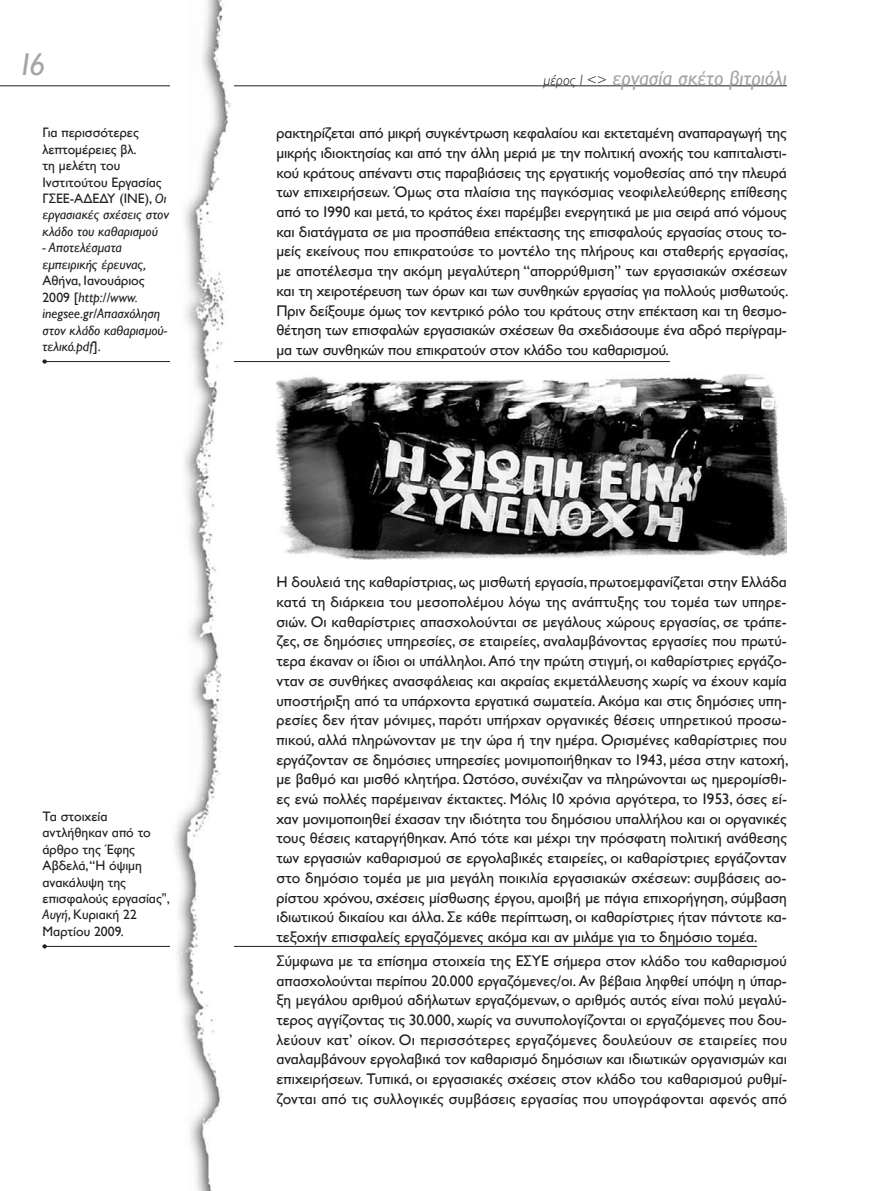
<style>
.page{position:relative;width:872px;height:1191px;background:#fff}
.page>*{position:absolute;margin:0;border:0;box-sizing:border-box;transform-origin:0 0}
.t1{font:italic 31.5px "Gill Sans Hel";color:#a5a5a5}
.t2{font:italic 21px "Gill Sans Hel";color:#a5a5a5}
.t3{font:15.45px/19.6px "Gill Sans Hel";color:#1f1f1f;text-align:justify}
.t4{font:13.65px/16.5px "Gill Sans Hel";color:#1f1f1f}
.t5{font:italic 13.65px/16.5px "Gill Sans Hel";color:#1f1f1f}
.s1{font-style:italic}
.s2{font-style:normal}
.s3{font-weight:300;font-size:15px;color:#1f1f1f}
</style>
<div class="page">
<hr style="left:0;top:86px;width:787px;height:1px;background:#1f1f1f">
<hr style="left:43px;top:361px;width:627px;height:1px;background:#1f1f1f">
<svg style="left:43px;top:359px;width:4px;height:5px"></svg>
<hr style="left:43px;top:946px;width:714px;height:1px;background:#1f1f1f">
<img style="left:170px;top:0;width:64px;height:1191px">
<img style="left:276px;top:374px;width:511px;height:185px">
<h1 class="t1" style="left:21px;top:47px;width:25px">16</h1>
<p class="t4" style="left:43px;top:125px;width:128px">Για περισσότερες λεπτομέρειες βλ.<br>τη μελέτη του<br>Ινστιτούτου Εργασίας<br>ΓΣΕΕ-ΑΔΕΔΥ (ΙΝΕ), <span class="s1">Οι εργασιακές σχέσεις στον κλάδο του καθαρισμού</span></p>
<p class="t5" style="left:43px;top:240px;width:105px">- Αποτελέσματα εμπειρικής έρευνας,</p>
<p class="t5" style="left:43px;top:272px;width:126px"><span class="s2">Αθήνα, Ιανουάριος<br>2009 [</span>http://www. inegsee.gr/Απασχόληση στον κλάδο καθαρισμού&shy;τελικό.pdf<span class="s2">].</span></p>
<p class="t4" style="left:43px;top:808px;width:129px">Τα στοιχεία αντλήθηκαν από το άρθρο της Έφης<br>Αβδελά, “Η όψιμη ανακάλυψη της επισφαλούς εργασίας",<br><span class="s1">Αυγή</span>, Κυριακή 22<br>Μαρτίου 2009.</p>
<h2 class="t2" style="left:543px;top:66px;width:245px"><span class="s3">μέρος Ι &lt;&gt;</span> εργασία σκέτο βιτριόλι</h2>
<p class="t3" style="left:276px;top:123px;width:513px">ρακτηρίζεται από μικρή συγκέντρωση κεφαλαίου και εκτεταμένη αναπαραγωγή της μικρής ιδιοκτησίας και από την άλλη μεριά με την πολιτική ανοχής του καπιταλιστι&shy;κού κράτους απέναντι στις παραβιάσεις της εργατικής νομοθεσίας από την πλευρά των επιχειρήσεων. Όμως στα πλαίσια της παγκόσμιας νεοφιλελεύθερης επίθεσης από το 1990 και μετά, το κράτος έχει παρέμβει ενεργητικά με μια σειρά από νόμους και διατάγματα σε μια προσπάθεια επέκτασης της επισφαλούς εργασίας στους το&shy;μείς εκείνους που επικρατούσε το μοντέλο της πλήρους και σταθερής εργασίας, με αποτέλεσμα την ακόμη μεγαλύτερη “απορρύθμιση” των εργασιακών σχέσεων και τη χειροτέρευση των όρων και των συνθηκών εργασίας για πολλούς μισθωτούς.<br>Πριν δείξουμε όμως τον κεντρικό ρόλο του κράτους στην επέκταση και τη θεσμο&shy;θέτηση των επισφαλών εργασιακών σχέσεων θα σχεδιάσουμε ένα αδρό περίγραμ&shy;μα των συνθηκών που επικρατούν στον κλάδο του καθαρισμού.</p>
<p class="t3" style="left:276px;top:572px;width:513px;text-align:left">Η δουλειά της καθαρίστριας, ως μισθωτή εργασία, πρωτοεμφανίζεται στην Ελλάδα κατά τη διάρκεια του μεσοπολέμου λόγω της ανάπτυξης του τομέα των υπηρε&shy;σιών. Οι καθαρίστριες απασχολούνται σε μεγάλους χώρους εργασίας, σε τράπε&shy;ζες, σε δημόσιες υπηρεσίες, σε εταιρείες, αναλαμβάνοντας εργασίες που πρωτύ&shy;τερα έκαναν οι ίδιοι οι υπάλληλοι. Από την πρώτη στιγμή, οι καθαρίστριες εργάζο&shy;νταν σε συνθήκες ανασφάλειας και ακραίας εκμετάλλευσης χωρίς να έχουν καμία υποστήριξη από τα υπάρχοντα εργατικά σωματεία. Ακόμα και στις δημόσιες υπη&shy;ρεσίες δεν ήταν μόνιμες, παρότι υπήρχαν οργανικές θέσεις υπηρετικού προσω&shy;πικού, αλλά πληρώνονταν με την ώρα ή την ημέρα. Ορισμένες καθαρίστριες που εργάζονταν σε δημόσιες υπηρεσίες μονιμοποιήθηκαν το 1943, μέσα στην κατοχή, με βαθμό και μισθό κλητήρα. Ωστόσο, συνέχιζαν να πληρώνονται ως ημερομίσθι&shy;ες ενώ πολλές παρέμειναν έκτακτες. Μόλις 10 χρόνια αργότερα, το 1953, όσες εί&shy;χαν μονιμοποιηθεί έχασαν την ιδιότητα του δημόσιου υπαλλήλου και οι οργανικές τους θέσεις καταργήθηκαν. Από τότε και μέχρι την πρόσφατη πολιτική ανάθεσης των εργασιών καθαρισμού σε εργολαβικές εταιρείες, οι καθαρίστριες εργάζονταν στο δημόσιο τομέα με μια μεγάλη ποικιλία εργασιακών σχέσεων: συμβάσεις αο&shy;ρίστου χρόνου, σχέσεις μίσθωσης έργου, αμοιβή με πάγια επιχορήγηση, σύμβαση ιδιωτικού δικαίου και άλλα. Σε κάθε περίπτωση, οι καθαρίστριες ήταν πάντοτε κα&shy;τεξοχήν επισφαλείς εργαζόμενες ακόμα και αν μιλάμε για το δημόσιο τομέα.</p>
<p class="t3" style="left:276px;top:951px;width:512px">Σύμφωνα με τα επίσημα στοιχεία της ΕΣΥΕ σήμερα στον κλάδο του καθαρισμού απασχολούνται περίπου 20.000 εργαζόμενες/οι. Αν βέβαια ληφθεί υπόψη η ύπαρ&shy;ξη μεγάλου αριθμού αδήλωτων εργαζόμενων, ο αριθμός αυτός είναι πολύ μεγαλύ&shy;τερος αγγίζοντας τις 30.000, χωρίς να συνυπολογίζονται οι εργαζόμενες που δου&shy;λεύουν κατ’ οίκον. Οι περισσότερες εργαζόμενες δουλεύουν σε εταιρείες που αναλαμβάνουν εργολαβικά τον καθαρισμό δημόσιων και ιδιωτικών οργανισμών και επιχειρήσεων. Τυπικά, οι εργασιακές σχέσεις στον κλάδο του καθαρισμού ρυθμί&shy;ζονται από τις συλλογικές συμβάσεις εργασίας που υπογράφονται αφενός από</p>
</div>
